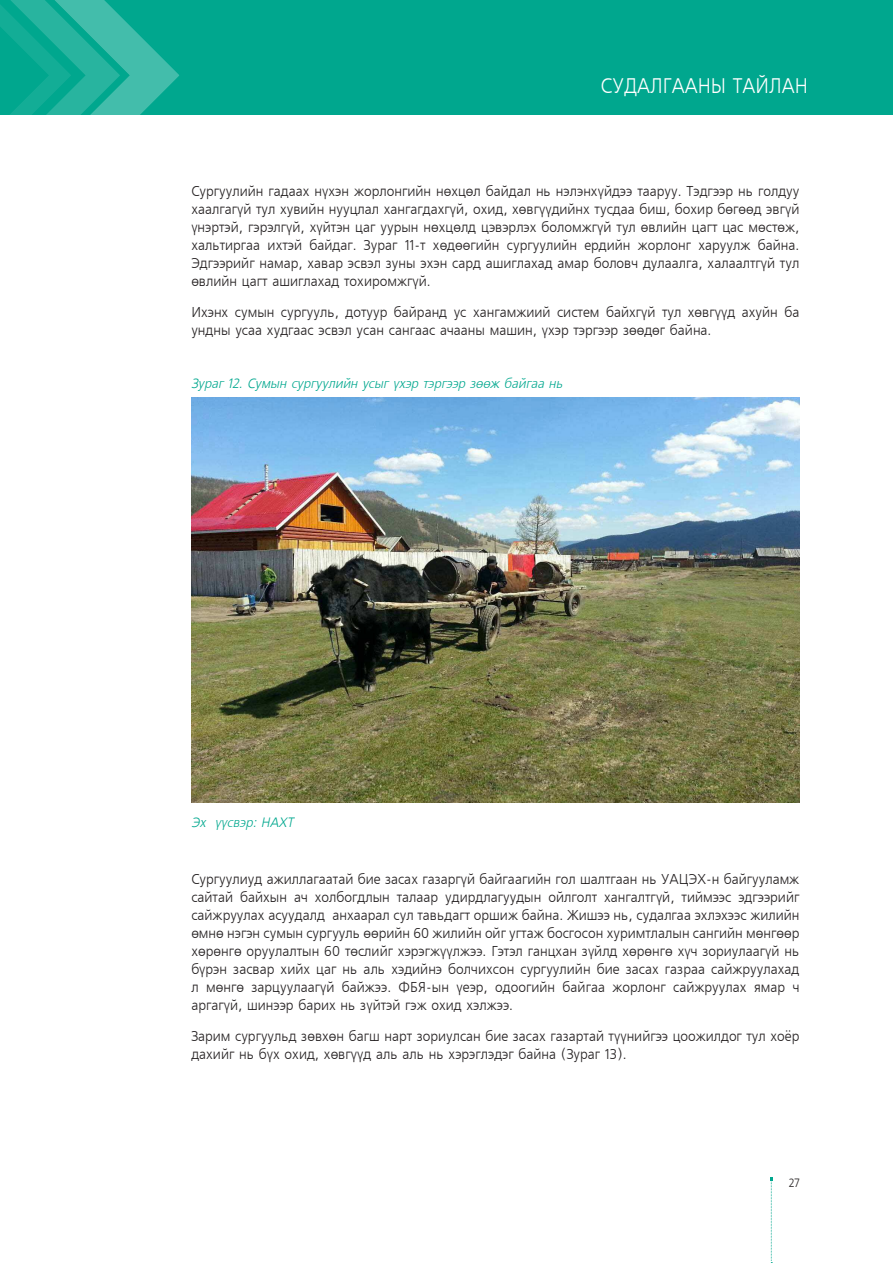
<style>
.page{position:relative;width:893px;height:1263px;background:#fff}
.page>*{position:absolute;margin:0;border:0;box-sizing:border-box;transform-origin:0 0}
.t1{font:21px "Mogul Freeset";color:#fff;scale:.9 1}
.t2{font:14.25px/18px "Mogul Freeset";color:#231f20;text-align:justify;scale:.95 1}
.t3{font:italic 13.5px "Mogul Freeset";color:#00a78e;scale:.95 1}
.t4{font:12px "Mogul Freeset";color:#231f20;scale:.9 1}
</style>
<div class="page">
<div style="left:0;top:0;width:892px;height:115px;background:#00a78e"></div>
<svg style="left:0;top:0;width:179px;height:115px"></svg>
<svg style="left:770px;top:1177px;width:2px;height:84px"></svg>
<img style="left:191px;top:398px;width:608px;height:404px">
<h1 class="t1" style="left:601px;top:75px;width:231px">СУДАЛГААНЫ ТАЙЛАН</h1>
<p class="t2" style="left:191px;top:182px;width:641px">Сургуулийн гадаах нүхэн жорлонгийн нөхцөл байдал нь нэлэнхүйдээ тааруу. Тэдгээр нь голдуу хаалгагүй тул хувийн нууцлал хангагдахгүй, охид, хөвгүүдийнх тусдаа биш, бохир бөгөөд эвгүй үнэртэй, гэрэлгүй, хүйтэн цаг уурын нөхцөлд цэвэрлэх боломжгүй тул өвлийн цагт цас мөстөж, хальтиргаа ихтэй байдаг. Зураг 11-т хөдөөгийн сургуулийн ердийн жорлонг харуулж байна.<br>Эдгээрийг намар, хавар эсвэл зуны эхэн сард ашиглахад амар боловч дулаалга, халаалтгүй тул өвлийн цагт ашиглахад тохиромжгүй.</p>
<p class="t2" style="left:191px;top:303px;width:641px">Ихэнх сумын сургууль, дотуур байранд ус хангамжиий систем байхгүй тул хөвгүүд ахуйн ба ундны усаа худгаас эсвэл усан сангаас ачааны машин, үхэр тэргээр зөөдөг байна.</p>
<p class="t3" style="left:191px;top:377px;width:392px">Зураг 12. Сумын сургуулийн усыг үхэр тэргээр зөөж байгаа нь</p>
<p class="t3" style="left:191px;top:815px;width:109px">Эх үүсвэр: НАХТ</p>
<p class="t2" style="left:191px;top:870px;width:641px">Сургуулиуд ажиллагаатай бие засах газаргүй байгаагийн гол шалтгаан нь УАЦЭХ-н байгууламж сайтай байхын ач холбогдлын талаар удирдлагуудын ойлголт хангалтгүй, тиймээс эдгээрийг сайжруулах асуудалд анхаарал сул тавьдагт оршиж байна. Жишээ нь, судалгаа эхлэхээс жилийн өмнө нэгэн сумын сургууль өөрийн 60 жилийн ойг угтаж босгосон хуримтлалын сангийн мөнгөөр хөрөнгө оруулалтын 60 төслийг хэрэгжүүлжээ. Гэтэл ганцхан зүйлд хөрөнгө хүч зориулаагүй нь бүрэн засвар хийх цаг нь аль хэдийнэ болчихсон сургуулийн бие засах газраа сайжруулахад л мөнгө зарцуулаагүй байжээ. ФБЯ-ын үеэр, одоогийн байгаа жорлонг сайжруулах ямар ч аргагүй, шинээр барих нь зүйтэй гэж охид хэлжээ.</p>
<p class="t2" style="left:191px;top:1027px;width:641px">Зарим сургуульд зөвхөн багш нарт зориулсан бие засах газартай түүнийгээ цоожилдог тул хоёр дахийг нь бүх охид, хөвгүүд аль аль нь хэрэглэдэг байна (Зураг 13).</p>
<p class="t4" style="left:788px;top:1176px;width:13px">27</p>
</div>
